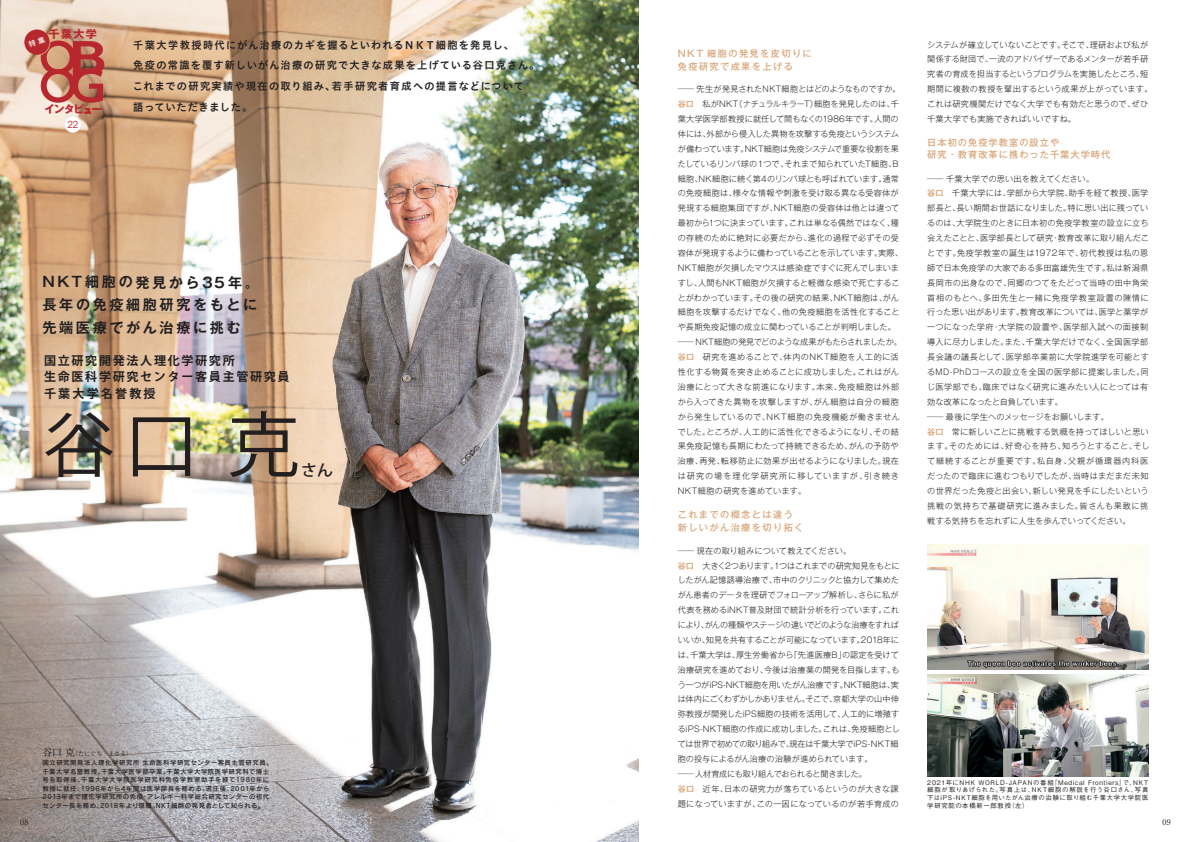
<style>
.page{position:relative;width:1191px;height:842px;background:#fff}
.page>*{position:absolute;margin:0;border:0;box-sizing:border-box;transform-origin:0 0}
.t1{font:70.9px "Koz Go Pro";color:#231f20}
.t2{font:500 15.6px "Koz Go Pro";color:#231f20}
.t3{font:700 14.2px/22.7px "Gothic MB101 Pro De";letter-spacing:.18em;color:#231f20;text-align:justify}
.t4{font:700 12px/16.3px "Koz Go Pro";letter-spacing:.14em;color:#231f20}
.t5{font:700 10.9px "Gothic MB101 Pro";color:#b7282e}
.t6{font:700 10.6px "Gothic MB101 Pro";color:#b7282e}
.t7{font:10.5px/20.6px "Hiragino UD Sans Std W6";letter-spacing:.11em;color:#231f20}
.t8{font:9.6px "Avant Garde";color:#b7282e}
.t9{font:500 9.2px/12.8px "Gothic MB101 Pro";letter-spacing:.15em;color:#d9a77a}
.t10{font:500 9.2px/12.8px "Gothic MB101 Pro";letter-spacing:.11em;color:#d9a77a}
.t11{font:300 8.1px/14.9px "Gothic MB101 Pro";letter-spacing:.015em;color:#231f20;scale:2 1}
.t12{font:300 8.1px/14.9px "Gothic MB101 Pro";letter-spacing:-.005em;color:#231f20;scale:2 1}
.t13{font:300 8.1px/14.9px "Gothic MB101 Pro";letter-spacing:.015em;color:#231f20}
.t14{font:700 7.8px "A1 Mincho Std";color:#231f20}
.t15{font:6.4px/8.5px "Rodin Pro DB";letter-spacing:.085em;color:#231f20}
.t16{font:500 6.4px/7.8px "Gothic BBB Pro";letter-spacing:.1em;color:#231f20;text-align:justify}
.t17{font:700 6.4px "A1 Mincho Std";letter-spacing:-.055em;color:#231f20}
.s1{font-family:"Gothic MB101 Pro De";font-weight:700;color:#d9a77a}
.s2{font-weight:900;font-size:8.1px}
.s3{font-size:9.9px}
</style>
<div class="page">
<img style="left:0;top:0;width:638px;height:842px">
<div style="left:24px;top:30px;width:26px;height:25px;background:#b7282e;border-radius:50%"></div>
<div style="left:65px;top:117px;width:16px;height:16px;background:#fff;border-radius:50%"></div>
<img style="left:927px;top:674px;width:221px;height:102px">
<img style="left:927px;top:544px;width:221px;height:125px">
<svg style="left:28px;top:37px;width:76px;height:76px;background:#c97c6e"></svg>
<h3 class="t5" style="left:48px;top:25px;width:50px">千葉大学</h3>
<p class="t7" style="left:133px;top:34px;width:408px">千葉大学教授時代にがん治療のカギを握るといわれるＮＫＴ細胞を発見し、<br>免疫の常識を覆す新しいがん治療の研究で大きな成果を上げている谷口克さん。これまでの研究実績や現在の取り組み、若手研究者育成への提言などについて<br>語っていただきました。</p>
<p class="t9" style="left:677px;top:46px;width:136px">NKT 細胞の発見を皮切りに免疫研究で成果を上げる</p>
<p class="t11" style="left:677px;top:81px;width:114px">─先生が発見されたNKT細胞とはどのようなものですか。<span class="s1">谷口</span> 私がNKT（ナチュラルキラーT）細胞を発見したのは、千葉大学医学部教授に就任して間もなくの1986年です。人間の体には、外部から侵入した異物を攻撃する免疫というシステムが備わっています。NKT細胞は免疫システムで重要な役割を果たしているリンパ球の１つで、それまで知られていたT細胞、B細胞、NK細胞に続く第4のリンパ球とも呼ばれています。通常の免疫細胞は、様々な情報や刺激を受け取る異なる受容体が発現する細胞集団ですが、NKT細胞の受容体は他とは違って最初から1つに決まっています。これは単なる偶然ではなく、種の存続のために絶対に必要だから、進化の過程で必ずその受容体が発現するように備わっていることを示しています。実際、<br>NKT細胞が欠損したマウスは感染症ですぐに死んでしまいますし、人間もNKT細胞が欠損すると軽微な感染で死亡することがわかっています。その後の研究の結果、NKT細胞は、がん細胞を攻撃するだけでなく、他の免疫細胞を活性化することや長期免疫記憶の成立に関わっていることが判明しました。─NKT細胞の発見でどのような成果がもたらされましたか。<span class="s1">谷口</span> 研究を進めることで、体内のNKT細胞を人工的に活性化する物質を突き止めることに成功しました。これはがん治療にとって大きな前進になります。本来、免疫細胞は外部から入ってきた異物を攻撃しますが、がん細胞は自分の細胞から発生しているので、NKT細胞の免疫機能が働きませんでした。ところが、人工的に活性化できるようになり、その結果免疫記憶も長期にわたって持続できるため、がんの予防や治療、再発、転移防止に効果が出せるようになりました。現在は研究の場を理化学研究所に移していますが、引き続き<br>NKT細胞の研究を進めています。</p>
<h3 class="t6" style="left:44px;top:100px;width:59px">インタビ<span class="s2">ュ</span>ー</h3>
<p class="t8" style="left:67px;top:119px;width:12px">22</p>
<h3 class="t3" style="left:43px;top:269px;width:218px">NKT細胞の発見から35年。長年の免疫細胞研究をもとに先端医療でがん治療に挑む</h3>
<h3 class="t4" style="left:44px;top:353px;width:247px">国立研究開発法人理化学研究所<br>生命医科学研究センター客員主管研究員千葉大学名誉教授</h3>
<h1 class="t1" style="left:43px;top:399px;width:259px">谷口克</h1>
<h2 class="t2" style="left:301px;top:461px;width:33px">さん</h2>
<p class="t17" style="left:43px;top:748px;width:92px"><span class="s3">谷口 克</span>（たにぐち・まさる）</p>
<p class="t15" style="left:43px;top:758px;width:231px">国立研究開発法人理化学研究所 生命医科学研究センター客員主管研究員。千葉大学名誉教授。千葉大学医学部卒業。千葉大学大学院医学研究科で博士号を取得後、千葉大学大学院医学研究科免疫学教室助手を経て1980年に教授に就任、1996年から4年間は医学部長を務める。退任後、2001年から2013年まで理化学研究所の免疫・アレルギー科学総合研究センターの初代センター長を務め、2018年より現職。NKT細胞の発見者として知られる。</p>
<p class="t9" style="left:677px;top:507px;width:127px">これまでの概念とは違う新しいがん治療を切り拓く</p>
<p class="t12" style="left:677px;top:542px;width:113px">─ 現在の取り組みについて教えてください。<br><span class="s1">谷口</span> 大きく2つあります。1つはこれまでの研究知見をもとにしたがん記憶誘導治療で、市中のクリニックと協力して集めたがん患者のデータを理研でフォローアップ解析し、さらに私が代表を務めるiNKT普及財団で統計分析を行っています。これにより、がんの種類やステージの違いでどのような治療をすればいいか、知見を共有することが可能になっています。2018年には、千葉大学は、厚生労働省から「先進医療B」の認定を受けて治療研究を進めており、今後は治療薬の開発を目指します。もう一つがiPS-NKT細胞を用いたがん治療です。NKT細胞は、実は体内にごくわずかしかありません。そこで、京都大学の山中伸弥教授が開発したiPS細胞の技術を活用して、人工的に増殖するiPS-NKT細胞の作成に成功しました。これは、免疫細胞としては世界で初めての取り組みで、現在は千葉大学でiPS-NKT細胞の投与によるがん治療の治験が進められています。<br>─人材育成にも取り組んでおられると聞きました。<br><span class="s1">谷口</span> 近年、日本の研究力が落ちているというのが大きな課題になっていますが、この一因になっているのが若手育成の</p>
<p class="t13" style="left:927px;top:36px;width:227px">システムが確立していないことです。そこで、理研および私が関係する財団で、一流のアドバイザーであるメンターが若手研究者の育成を担当するというプログラムを実施したところ、短期間に複数の教授を輩出するという成果が上がっています。これは研究機関だけでなく大学でも有効だと思うので、ぜひ千葉大学でも実施できればいいですね。</p>
<p class="t10" style="left:927px;top:135px;width:185px">日本初の免疫学教室の設立や<br>研究・教育改革に携わった千葉大学時代</p>
<p class="t11" style="left:927px;top:170px;width:113px">─千葉大学での思い出を教えてください。<br><span class="s1">谷口</span> 千葉大学には、学部から大学院、助手を経て教授、医学部長と、長い期間お世話になりました。特に思い出に残っているのは、大学院生のときに日本初の免疫学教室の設立に立ち会えたことと、医学部長として研究・教育改革に取り組んだことです。免疫学教室の誕生は1972年で、初代教授は私の恩師で日本免疫学の大家である多田富雄先生です。私は新潟県長岡市の出身なので、同郷のつてをたどって当時の田中角栄首相のもとへ、多田先生と一緒に免疫学教室設置の陳情に行った思い出があります。教育改革については、医学と薬学が一つになった学府・大学院の設置や、医学部入試への面接制導入に尽力しました。また、千葉大学だけでなく、全国医学部長会議の議長として、医学部卒業前に大学院進学を可能とするMD-PhDコースの設立を全国の医学部に提案しました。同じ医学部でも、臨床ではなく研究に進みたい人にとっては有効な改革になったと自負しています。<br>─最後に学生へのメッセージをお願いします。<br><span class="s1">谷口</span> 常に新しいことに挑戦する気概を持ってほしいと思います。そのためには、好奇心を持ち、知ろうとすること、そして継続することが重要です。私自身、父親が循環器内科医だったので臨床に進むつもりでしたが、当時はまだまだ未知の世界だった免疫と出会い、新しい発見を手にしたいという挑戦の気持ちで基礎研究に進みました。皆さんも果敢に挑戦する気持ちを忘れずに人生を歩んでいってください。</p>
<p class="t16" style="left:927px;top:777px;width:223px">2021年にNHK WORLD-JAPANの番組『Medical Frontiers』で、NKT細胞が取りあげられた。写真上は、NKT細胞の解説を行う谷口さん、写真下はiPS-NKT細胞を用いたがん治療の治験に取り組む千葉大学大学院医学研究院の本橋新一郎教授（左）</p>
<p class="t14" style="left:20px;top:816px;width:10px">08</p>
<p class="t14" style="left:1162px;top:816px;width:10px">09</p>
</div>
